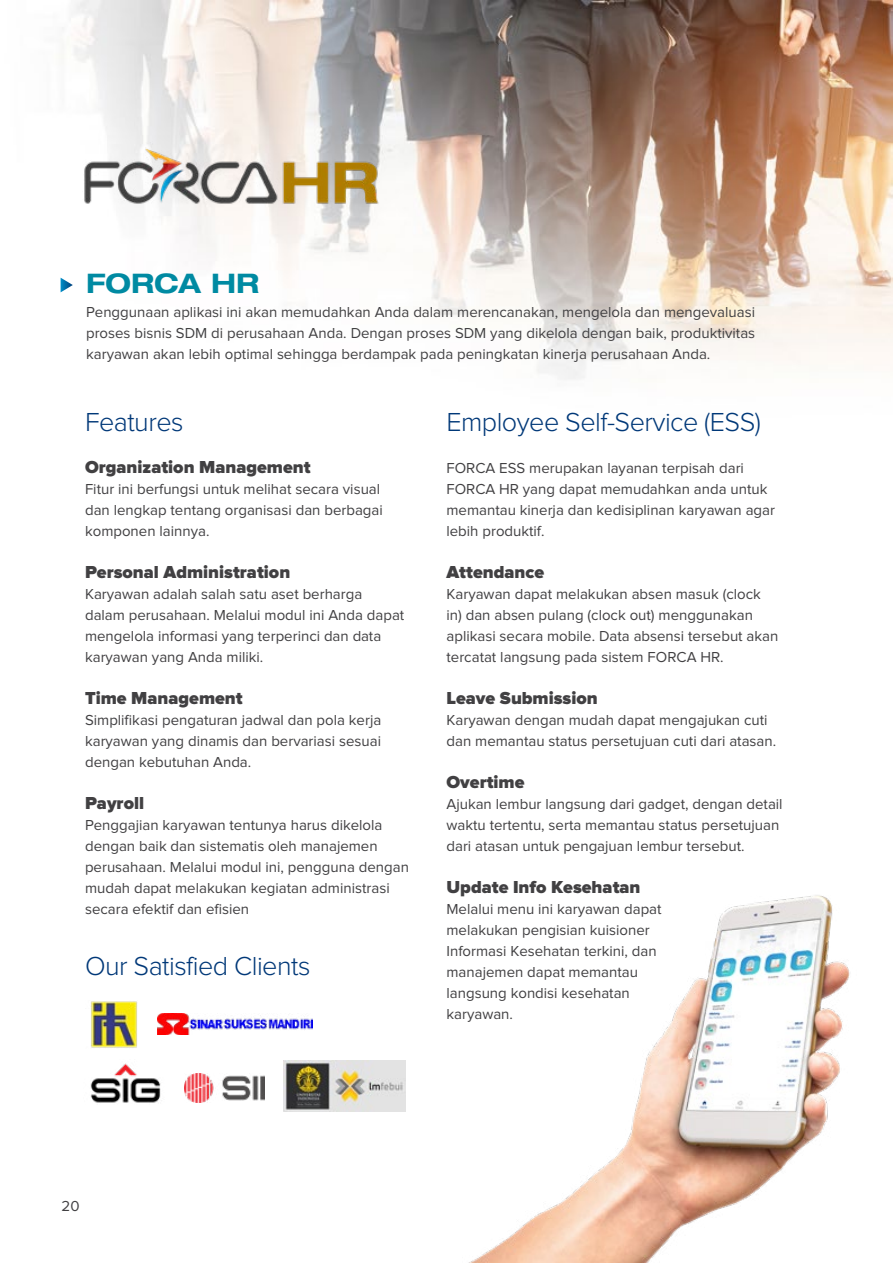
<style>
.page{position:relative;width:893px;height:1263px;background:#fff}
.page>*{position:absolute;margin:0;border:0;box-sizing:border-box;transform-origin:0 0}
.t1{font:300 27px "Proxima Nova";letter-spacing:-.02em;color:#003878}
.t2{font:700 expanded 27px "Helvetica Neue LT Std";color:#008aa2}
.t3{font:900 18px "Proxima Nova";color:#414042}
.t4{font:15px/21px "Proxima Nova";color:#414042}
</style>
<div class="page">
<img style="left:60px;top:0;width:833px;height:1263px">
<svg style="left:61px;top:278px;width:12px;height:14px"></svg>
<img style="left:85px;top:1000px;width:58px;height:49px">
<img style="left:84px;top:1060px;width:83px;height:47px">
<img style="left:157px;top:1013px;width:155px;height:22px">
<img style="left:185px;top:1074px;width:80px;height:28px">
<img style="left:60px;top:124px;width:357px;height:118px">
<img style="left:284px;top:1060px;width:121px;height:51px">
<h1 class="t2" style="left:86px;top:266px;width:174px">FORCA HR</h1>
<p class="t4" style="left:86px;top:302px;width:671px;text-align:justify">Penggunaan aplikasi ini akan memudahkan Anda dalam merencanakan, mengelola dan mengevaluasi proses bisnis SDM di perusahaan Anda. Dengan proses SDM yang dikelola dengan baik, produktivitas karyawan akan lebih optimal sehingga berdampak pada peningkatan kinerja perusahaan Anda.</p>
<h1 class="t1" style="left:85px;top:409px;width:100px">Features</h1>
<p class="t3" style="left:85px;top:459px;width:227px">Organization Management</p>
<p class="t4" style="left:85px;top:479px;width:299px">Fitur ini berfungsi untuk melihat secara visual dan lengkap tentang organisasi dan berbagai komponen lainnya.</p>
<p class="t3" style="left:85px;top:564px;width:207px">Personal Administration</p>
<p class="t4" style="left:85px;top:584px;width:321px">Karyawan adalah salah satu aset berharga dalam perusahaan. Melalui modul ini Anda dapat mengelola informasi yang terperinci dan data karyawan yang Anda miliki.</p>
<p class="t3" style="left:85px;top:690px;width:159px">Time Management</p>
<p class="t4" style="left:85px;top:710px;width:298px;text-align:justify">Simplifikasi pengaturan jadwal dan pola kerja karyawan yang dinamis dan bervariasi sesuai dengan kebutuhan Anda.</p>
<p class="t3" style="left:85px;top:795px;width:61px">Payroll</p>
<p class="t4" style="left:85px;top:815px;width:325px">Penggajian karyawan tentunya harus dikelola dengan baik dan sistematis oleh manajemen perusahaan. Melalui modul ini, pengguna dengan mudah dapat melakukan kegiatan administrasi secara efektif dan efisien</p>
<h1 class="t1" style="left:85px;top:953px;width:227px">Our Satisfied Clients</h1>
<h1 class="t1" style="left:446px;top:409px;width:316px">Employee Self-Service (ESS)</h1>
<p class="t4" style="left:446px;top:458px;width:330px">FORCA ESS merupakan layanan terpisah dari FORCA HR yang dapat memudahkan anda untuk memantau kinerja dan kedisiplinan karyawan agar lebih produktif.</p>
<p class="t3" style="left:446px;top:564px;width:99px">Attendance</p>
<p class="t4" style="left:446px;top:584px;width:333px">Karyawan dapat melakukan absen masuk (clock in) dan absen pulang (clock out) menggunakan aplikasi secara mobile. Data absensi tersebut akan tercatat langsung pada sistem FORCA HR.</p>
<p class="t3" style="left:446px;top:690px;width:153px">Leave Submission</p>
<p class="t4" style="left:446px;top:710px;width:331px">Karyawan dengan mudah dapat mengajukan cuti dan memantau status persetujuan cuti dari atasan.</p>
<p class="t3" style="left:446px;top:774px;width:80px">Overtime</p>
<p class="t4" style="left:446px;top:794px;width:338px">Ajukan lembur langsung dari gadget, dengan detail waktu tertentu, serta memantau status persetujuan dari atasan untuk pengajuan lembur tersebut.</p>
<p class="t3" style="left:446px;top:879px;width:196px">Update Info Kesehatan</p>
<p class="t4" style="left:446px;top:899px;width:217px">Melalui menu ini karyawan dapat melakukan pengisian kuisioner<br>Informasi Kesehatan terkini, dan manajemen dapat memantau langsung kondisi kesehatan karyawan.</p>
<p class="t4" style="left:62px;top:1196px;width:19px">20</p>
</div>
